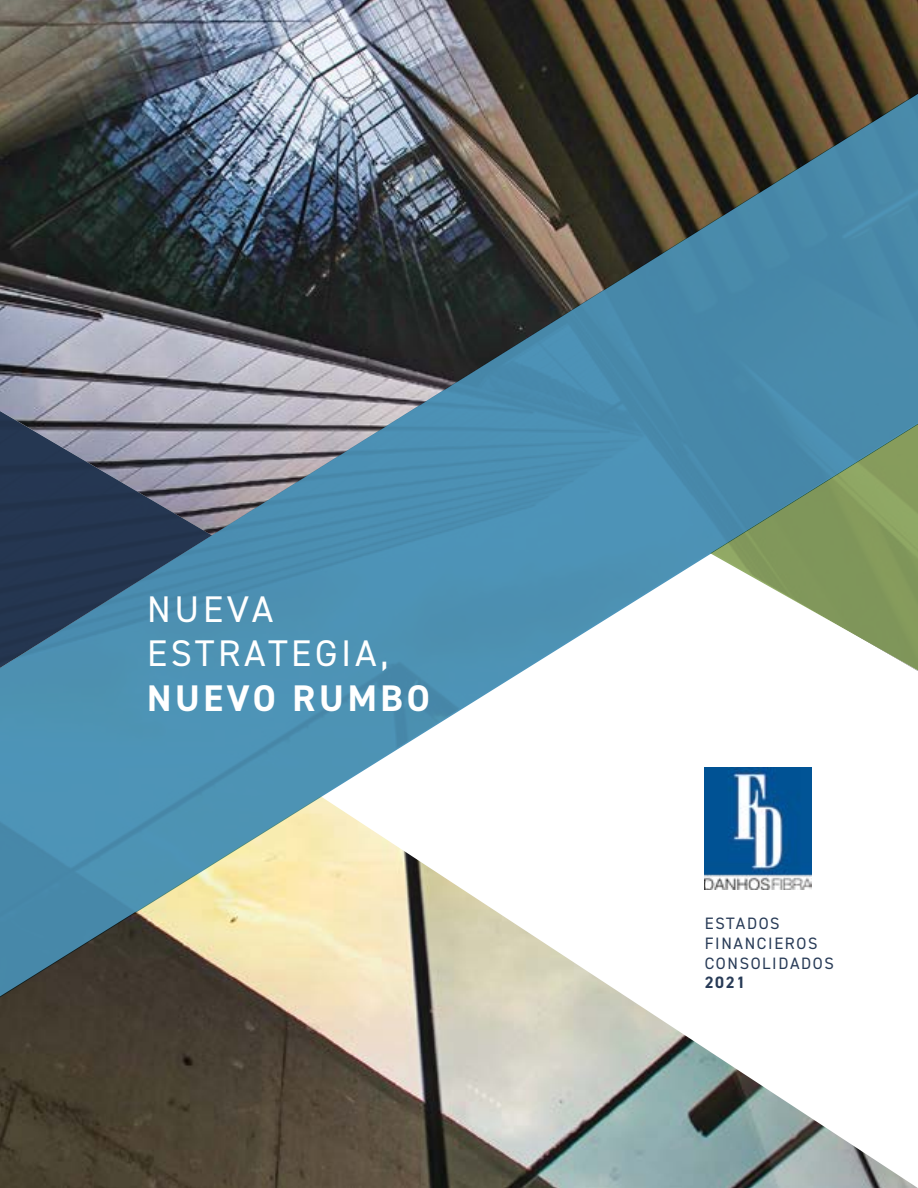
<style>
.page{position:relative;width:918px;height:1188px;background:#fff}
.page>*{position:absolute;margin:0;border:0;box-sizing:border-box;transform-origin:0 0}
.t1{font:37.2px/44.5px "DIN2014";letter-spacing:.1em;color:#fff}
.t2{font:700 37.2px "DIN2014";letter-spacing:.1em;color:#fff}
.t3{font:16.5px/19.8px "DIN2014";letter-spacing:.1em;color:#283b57}
.t4{font:700 16.5px "DIN2014";color:#283b57}
</style>
<div class="page">
<img style="left:0;top:0;width:918px;height:1188px">
<svg style="left:320px;top:1011px;width:598px;height:177px"></svg>
<img style="left:0;top:80px;width:918px;height:931px">
<h1 class="t1" style="left:147px;top:586px;width:243px">NUEVA<br>ESTRATEGIA,</h1>
<h1 class="t2" style="left:147px;top:673px;width:284px">NUEVO RUMBO</h1>
<p class="t3" style="left:705px;top:913px;width:131px">ESTADOS<br>FINANCIEROS<br>CONSOLIDADOS</p>
<p class="t4" style="left:705px;top:972px;width:42px">2021</p>
</div>
